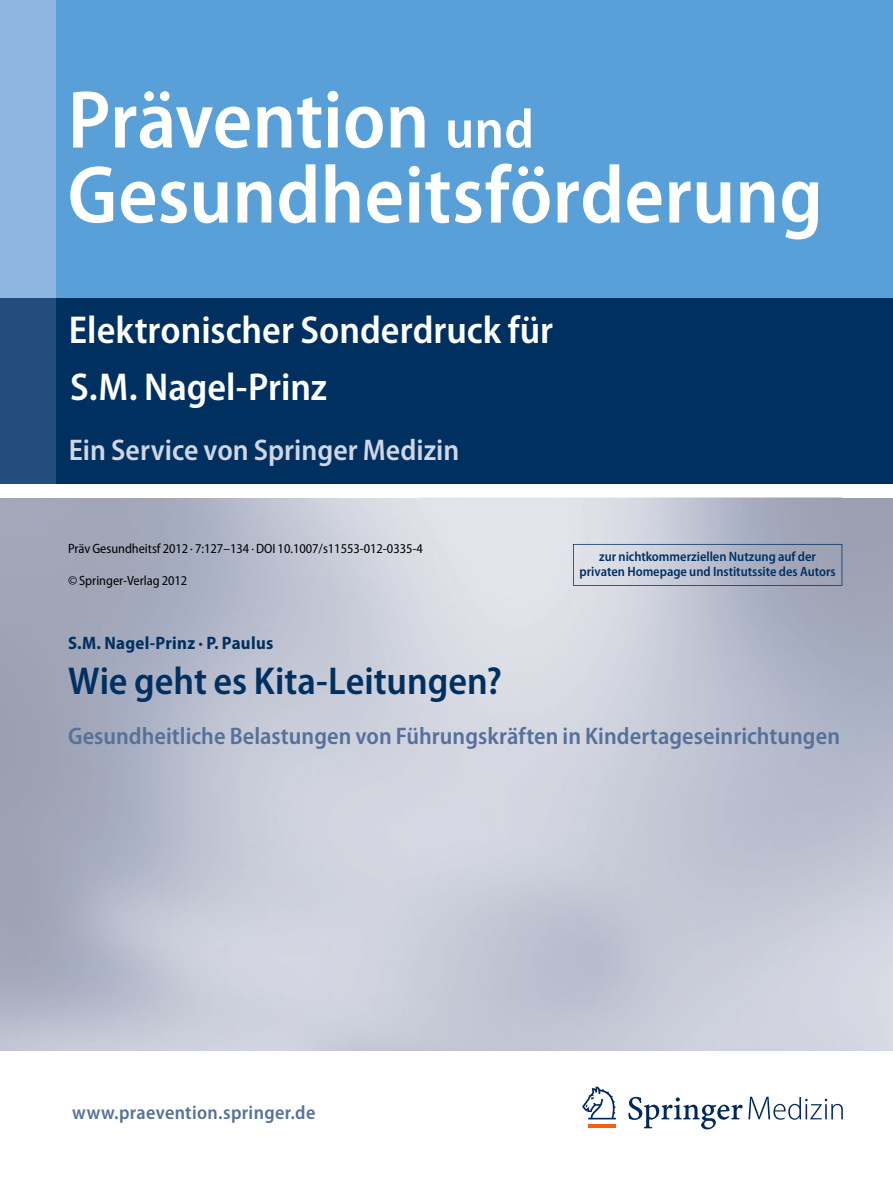
<style>
.page{position:relative;width:893px;height:1178px;background:#fff}
.page>*{position:absolute;margin:0;border:0;box-sizing:border-box;transform-origin:0 0}
.t1{font:600 semi-condensed 82.5px/75px "Myriad Pro";color:#fff}
.t2{font:600 semi-condensed 39px "Myriad Pro";color:#fff}
.t3{font:600 semi-condensed 39px "Myriad Pro";color:#003060}
.t4{font:600 semi-condensed 30px "Myriad Pro";color:#d0d6e5}
.t5{font:600 semi-condensed 24px "Myriad Pro";color:#55719a}
.t6{font:600 semi-condensed 19.5px "Myriad Pro";letter-spacing:.02em;color:#55719a}
.t7{font:700 semi-condensed 18px "Myriad Pro";letter-spacing:.015em;color:#003060}
.t8{font:semi-condensed 13.5px "Myriad Pro";color:#000}
.t9{font:600 semi-condensed 13.5px/15px "Myriad Pro";letter-spacing:-.005em;color:#003060;text-align:center}
.s1{font-size:55.5px}
</style>
<div class="page">
<div style="left:55px;top:298px;width:838px;height:185px;background:#003060"></div>
<div style="left:0;top:298px;width:55px;height:185px;background:#224d7c"></div>
<img style="left:0;top:497px;width:893px;height:553px">
<svg style="left:573px;top:544px;width:269px;height:42px;background:#b4baca"></svg>
<div style="left:55px;top:0;width:838px;height:298px;background:#59a0d8"></div>
<div style="left:0;top:0;width:55px;height:298px;background:#8eb6e1"></div>
<hr style="left:588px;top:1125px;width:28px;height:3px;background:#f76013">
<svg style="left:582px;top:1086px;width:34px;height:33px"></svg>
<svg style="left:628px;top:1097px;width:215px;height:32px"></svg>
<h1 class="t1" style="left:68px;top:84px;width:757px">Prävention <span class="s1">und<br></span>Gesundheitsförderung</h1>
<h2 class="t2" style="left:69px;top:308px;width:486px">Elektronischer Sonderdruck für</h2>
<h2 class="t2" style="left:70px;top:365px;width:258px">S.M. Nagel-Prinz</h2>
<h3 class="t4" style="left:69px;top:433px;width:392px">Ein Service von Springer Medizin</h3>
<p class="t8" style="left:68px;top:541px;width:356px">Präv Gesundheitsf 2012 · 7:127–134 · DOI 10.1007/s11553-012-0335-4</p>
<p class="t8" style="left:68px;top:573px;width:121px">© Springer-Verlag 2012</p>
<p class="t9" style="left:580px;top:549px;width:258px">zur nichtkommerziellen Nutzung auf der privaten Homepage und Institutssite des Autors</p>
<h3 class="t7" style="left:68px;top:632px;width:207px">S.M. Nagel-Prinz · P. Paulus</h3>
<h2 class="t3" style="left:68px;top:659px;width:435px">Wie geht es Kita-Leitungen?</h2>
<h3 class="t5" style="left:68px;top:723px;width:774px">Gesundheitliche Belastungen von Führungskräften in Kindertageseinrichtungen</h3>
<h3 class="t6" style="left:72px;top:1102px;width:245px">www.praevention.springer.de</h3>
</div>
